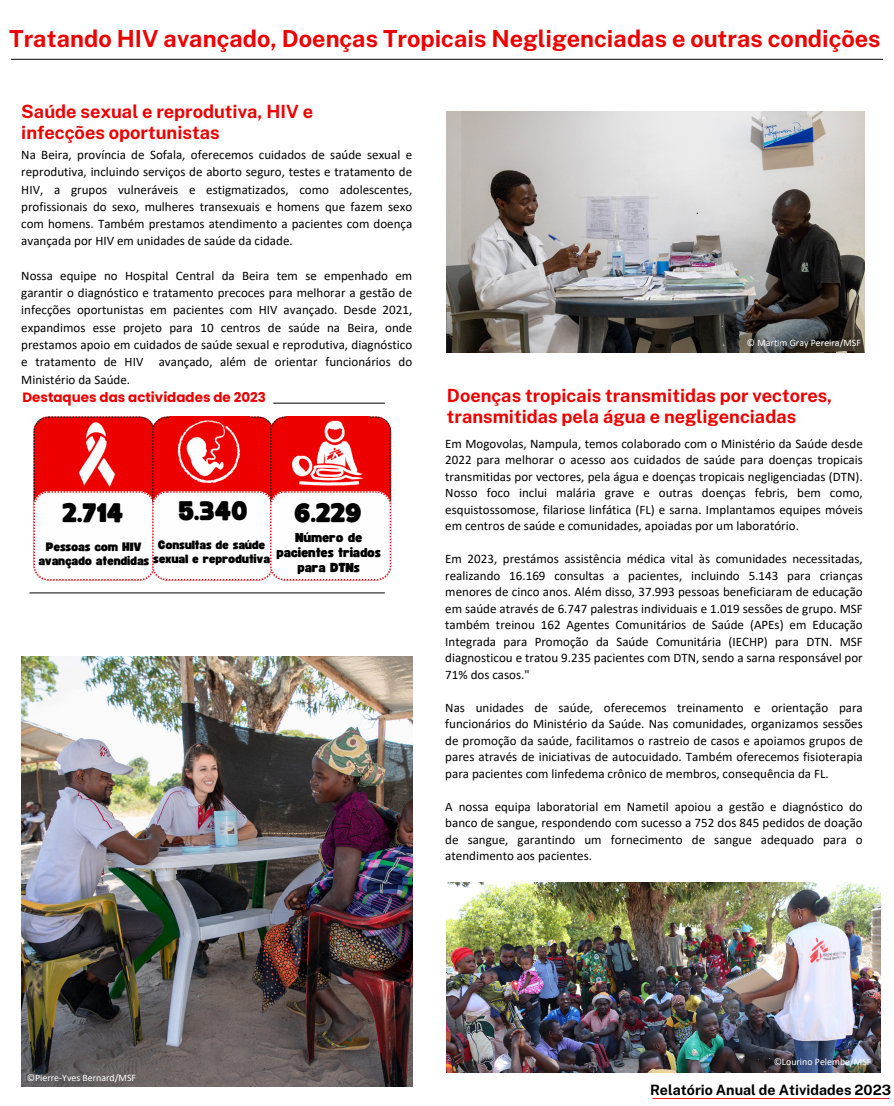
<style>
.page{position:relative;width:894px;height:1106px;background:#fff}
.page>*{position:absolute;margin:0;border:0;box-sizing:border-box;transform-origin:0 0}
.t1{font:26.4px "Funtastic";color:#000}
.t2{font:700 23.5px "Public Sans";color:#e00}
.t3{font:700 18.2px/21.1px "Public Sans";color:#e00}
.t4{font:700 14.2px "Public Sans";color:#000}
.t5{font:700 13.5px "Poppins";color:#e00}
.t6{font:13px/16.5px "Calibri";color:#000;text-align:justify}
.t7{font:12.9px/15px "Funtastic";color:#000;text-align:center}
.t8{font:12px/14px "Funtastic";color:#000;text-align:center}
.t9{font:11.9px/13.5px "Funtastic";color:#000;text-align:center}
.t10{font:9.9px "Calibri";color:#fff}
.t11{font:9.9px "Calibri";color:#fffefe}
</style>
<div class="page">
<hr style="left:11px;top:59px;width:871px;height:1px;background:#000">
<img style="left:21px;top:656px;width:391px;height:430px">
<img style="left:446px;top:112px;width:417px;height:240px">
<svg style="left:33px;top:416px;width:358px;height:164px"></svg>
<hr style="left:273px;top:403px;width:111px;height:1px;background:#000">
<hr style="left:29px;top:592px;width:355px;height:1px;background:#000">
<hr style="left:652px;top:1098px;width:236px;height:1px;background:#e61e28">
<img style="left:446px;top:882px;width:434px;height:190px">
<h2 class="t2" style="left:9px;top:24px;width:872px">Tratando HIV avançado, Doenças Tropicais Negligenciadas e outras condições</h2>
<h5 class="t3" style="left:21px;top:100px;width:293px">Saúde sexual e reprodutiva, HIV e infecções oportunistas</h5>
<h1 class="t6" style="left:21px;top:147px;width:392px;line-height:17.2px">Na Beira, província de Sofala, oferecemos cuidados de saúde sexual e reprodutiva, incluindo serviços de aborto seguro, testes e tratamento de HIV, a grupos vulneráveis e estigmatizados, como adolescentes, profissionais do sexo, mulheres transexuais e homens que fazem sexo com homens. Também prestamos atendimento a pacientes com doença avançada por HIV em unidades de saúde da cidade.</h1>
<h6 class="t6" style="left:21px;top:268px;width:392px;line-height:17.2px">Nossa equipe no Hospital Central da Beira tem se empenhado em garantir o diagnóstico e tratamento precoces para melhorar a gestão de infecções oportunistas em pacientes com HIV avançado. Desde 2021, expandimos esse projeto para 10 centros de saúde na Beira, onde prestamos apoio em cuidados de saúde sexual e reprodutiva, diagnóstico e tratamento de HIV avançado, além de orientar funcionários do Ministério da Saúde.</h6>
<h5 class="t5" style="left:22px;top:388px;width:245px">Destaques das actividades de 2023</h5>
<p class="t1" style="left:63px;top:501px;width:63px">2.714</p>
<p class="t1" style="left:179px;top:498px;width:70px">5.340</p>
<p class="t1" style="left:295px;top:501px;width:69px">6.229</p>
<h3 class="t8" style="left:39px;top:541px;width:112px">Pessoas com HIV avançado atendidas</h3>
<h5 class="t9" style="left:153px;top:539px;width:118px">Consultas de saúde sexual e reprodutiva</h5>
<h5 class="t7" style="left:277px;top:530px;width:106px">Número de pacientes triados para DTNs</h5>
<p class="t11" style="left:746px;top:338px;width:116px">© Martim Gray Pereira/MSF</p>
<p class="t3" style="left:446px;top:384px;width:386px">Doenças tropicais transmitidas por vectores, transmitidas pela água e negligenciadas</p>
<h6 class="t6" style="left:445px;top:436px;width:419px">Em Mogovolas, Nampula, temos colaborado com o Ministério da Saúde desde 2022 para melhorar o acesso aos cuidados de saúde para doenças tropicais transmitidas por vectores, pela água e doenças tropicais negligenciadas (DTN).<br>Nosso foco inclui malária grave e outras doenças febris, bem como, esquistossomose, filariose linfática (FL) e sarna. Implantamos equipes móveis em centros de saúde e comunidades, apoiadas por um laboratório.</h6>
<p class="t6" style="left:445px;top:551px;width:419px">Em 2023, prestámos assistência médica vital às comunidades necessitadas, realizando 16.169 consultas a pacientes, incluindo 5.143 para crianças menores de cinco anos. Além disso, 37.993 pessoas beneficiaram de educação em saúde através de 6.747 palestras individuais e 1.019 sessões de grupo. MSF também treinou 162 Agentes Comunitários de Saúde (APEs) em Educação Integrada para Promoção da Saúde Comunitária (IECHP) para DTN. MSF diagnosticou e tratou 9.235 pacientes com DTN, sendo a sarna responsável por 71% dos casos."</p>
<h1 class="t6" style="left:445px;top:700px;width:419px">Nas unidades de saúde, oferecemos treinamento e orientação para funcionários do Ministério da Saúde. Nas comunidades, organizamos sessões de promoção da saúde, facilitamos o rastreio de casos e apoiamos grupos de pares através de iniciativas de autocuidado. Também oferecemos fisioterapia para pacientes com linfedema crônico de membros, consequência da FL.</h1>
<p class="t6" style="left:445px;top:799px;width:419px">A nossa equipa laboratorial em Nametil apoiou a gestão e diagnóstico do banco de sangue, respondendo com sucesso a 752 dos 845 pedidos de doação de sangue, garantindo um fornecimento de sangue adequado para o atendimento aos pacientes.</p>
<p class="t10" style="left:27px;top:1073px;width:111px">©Pierre-Yves Bernard/MSF</p>
<h4 class="t10" style="left:773px;top:1058px;width:99px">©Lourino Pelembe/MSF</h4>
<h5 class="t4" style="left:649px;top:1081px;width:242px">Relatório Anual de Atividades 2023</h5>
</div>
